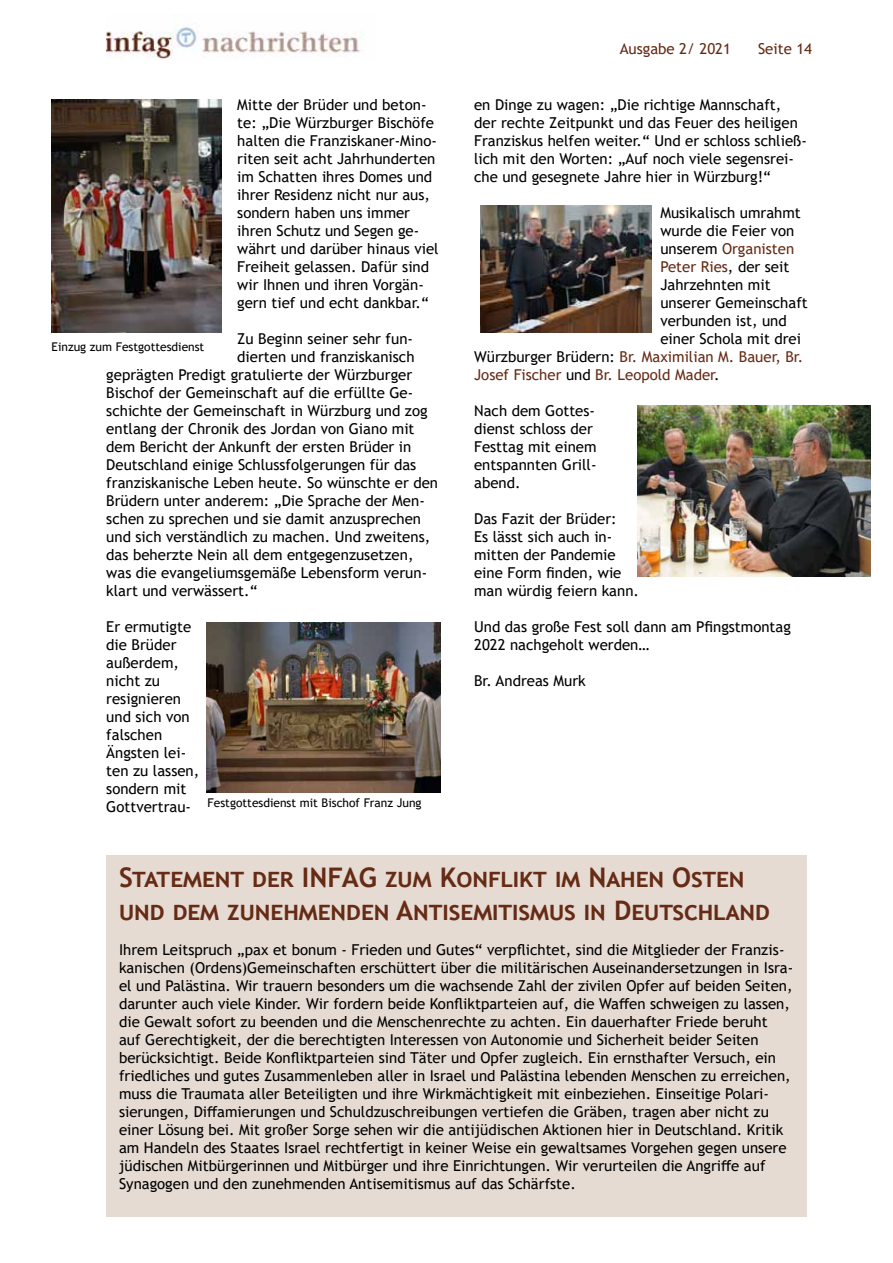
<style>
.page{position:relative;width:893px;height:1263px;background:#fff}
.page>*{position:absolute;margin:0;border:0;box-sizing:border-box;transform-origin:0 0}
.t1{font:700 27px/32.4px "Trebuchet MS";color:#662b15}
.t2{font:15px/18px "Trebuchet MS";color:#000}
.t3{font:15px "Trebuchet MS";color:#662b15}
.t4{font:12px "Trebuchet MS";color:#000}
.s1{color:#000}
</style>
<div class="page">
<img style="left:106px;top:26px;width:258px;height:34px">
<img style="left:481px;top:205px;width:170px;height:128px">
<img style="left:206px;top:622px;width:234px;height:170px">
<img style="left:52px;top:99px;width:170px;height:234px">
<img style="left:637px;top:406px;width:234px;height:170px">
<div style="left:106px;top:855px;width:701px;height:362px;background:#e6dbd3"></div>
<p class="t2" style="left:237px;top:96px;width:203px">Mitte der Brüder und beton&shy;te: „Die Würzburger Bischöfe halten die Franziskaner-Mino&shy;riten seit acht Jahrhunderten im Schatten ihres Domes und ihrer Residenz nicht nur aus, sondern haben uns immer ihren Schutz und Segen ge&shy;währt und darüber hinaus viel<br>Freiheit gelassen. Dafür sind wir Ihnen und ihren Vorgän&shy;gern tief und echt dankbar.“</p>
<p class="t2" style="left:237px;top:330px;width:177px">Zu Beginn seiner sehr fun-</p>
<p class="t2" style="left:237px;top:348px;width:179px">dierten und franziskanisch</p>
<p class="t2" style="left:106px;top:366px;width:307px">geprägten Predigt gratulierte der Würzburger</p>
<p class="t2" style="left:106px;top:384px;width:309px">Bischof der Gemeinschaft auf die erfüllte Ge-</p>
<p class="t2" style="left:106px;top:402px;width:323px">schichte der Gemeinschaft in Würzburg und zog</p>
<p class="t2" style="left:106px;top:420px;width:310px">entlang der Chronik des Jordan von Giano mit</p>
<p class="t2" style="left:106px;top:438px;width:307px">dem Bericht der Ankunft der ersten Brüder in</p>
<p class="t2" style="left:106px;top:456px;width:312px">Deutschland einige Schlussfolgerungen für das</p>
<p class="t2" style="left:106px;top:474px;width:333px">franziskanische Leben heute. So wünschte er den</p>
<p class="t2" style="left:106px;top:492px;width:320px">Brüdern unter anderem: „Die Sprache der Men-</p>
<p class="t2" style="left:106px;top:510px;width:316px">schen zu sprechen und sie damit anzusprechen</p>
<p class="t2" style="left:106px;top:528px;width:325px">und sich verständlich zu machen. Und zweitens,</p>
<p class="t2" style="left:106px;top:546px;width:309px">das beherzte Nein all dem entgegenzusetzen,</p>
<p class="t2" style="left:106px;top:564px;width:322px">was die evangeliumsgemäße Lebensform verun-</p>
<p class="t2" style="left:106px;top:582px;width:153px">klart und verwässert.“</p>
<p class="t2" style="left:106px;top:618px;width:94px">Er ermutigte die Brüder außerdem, nicht zu resignieren und sich von falschen<br>Ängsten lei&shy;ten zu lassen, sondern mit<br>Gottvertrau-</p>
<p class="t4" style="left:52px;top:339px;width:154px">Einzug zum Festgottesdienst</p>
<p class="t4" style="left:208px;top:795px;width:216px">Festgottesdienst mit Bischof Franz Jung</p>
<p class="t3" style="left:620px;top:39px;width:113px">Ausgabe 2/ 2021</p>
<p class="t3" style="left:758px;top:39px;width:56px">Seite 14</p>
<p class="t2" style="left:474px;top:96px;width:334px">en Dinge zu wagen: „Die richtige Mannschaft, der rechte Zeitpunkt und das Feuer des heiligen Franziskus helfen weiter.“ Und er schloss schließ&shy;lich mit den Worten: „Auf noch viele segensrei&shy;che und gesegnete Jahre hier in Würzburg!“</p>
<p class="t2" style="left:660px;top:204px;width:142px">Musikalisch umrahmt</p>
<p class="t2" style="left:660px;top:222px;width:135px">wurde die Feier von</p>
<p class="t3" style="left:660px;top:239px;width:135px"><span class="s1">unserem</span> Organisten</p>
<p class="t3" style="left:660px;top:257px;width:130px">Peter Ries<span class="s1">, der seit</span></p>
<p class="t2" style="left:660px;top:276px;width:112px">Jahrzehnten mit</p>
<p class="t2" style="left:660px;top:294px;width:149px">unserer Gemeinschaft</p>
<p class="t2" style="left:660px;top:312px;width:128px">verbunden ist, und</p>
<p class="t2" style="left:660px;top:330px;width:142px">einer Schola mit drei</p>
<p class="t3" style="left:474px;top:347px;width:331px"><span class="s1">Würzburger Brüdern:</span> Br. Maximilian M. Bauer, Br.</p>
<p class="t3" style="left:474px;top:365px;width:247px">Josef Fischer <span class="s1">und</span> Br. Leopold Mader<span class="s1">.</span></p>
<p class="t2" style="left:474px;top:402px;width:124px">Nach dem Gottes&shy;dienst schloss der<br>Festtag mit einem entspannten Grill&shy;abend.</p>
<p class="t2" style="left:474px;top:510px;width:166px">Das Fazit der Brüder:<br>Es lässt sich auch in&shy;mitten der Pandemie eine Form finden, wie man würdig feiern kann.</p>
<p class="t2" style="left:474px;top:618px;width:318px">Und das große Fest soll dann am Pfingstmontag<br>2022 nachgeholt werden…</p>
<p class="t2" style="left:474px;top:672px;width:113px">Br. Andreas Murk</p>
<h1 class="t1" style="left:119px;top:862px;width:652px">Statement der INFAG zum Konflikt im Nahen Osten und dem zunehmenden Antisemitismus in Deutschland</h1>
<p class="t2" style="left:119px;top:940px;width:676px">Ihrem Leitspruch „pax et bonum - Frieden und Gutes“ verpflichtet, sind die Mitglieder der Franzis&shy;kanischen (Ordens)Gemeinschaften erschüttert über die militärischen Auseinandersetzungen in Isra&shy;el und Palästina. Wir trauern besonders um die wachsende Zahl der zivilen Opfer auf beiden Seiten, darunter auch viele Kinder. Wir fordern beide Konfliktparteien auf, die Waffen schweigen zu lassen, die Gewalt sofort zu beenden und die Menschenrechte zu achten. Ein dauerhafter Friede beruht<br>auf Gerechtigkeit, der die berechtigten Interessen von Autonomie und Sicherheit beider Seiten berücksichtigt. Beide Konfliktparteien sind Täter und Opfer zugleich. Ein ernsthafter Versuch, ein friedliches und gutes Zusammenleben aller in Israel und Palästina lebenden Menschen zu erreichen, muss die Traumata aller Beteiligten und ihre Wirkmächtigkeit mit einbeziehen. Einseitige Polari&shy;sierungen, Diffamierungen und Schuldzuschreibungen vertiefen die Gräben, tragen aber nicht zu einer Lösung bei. Mit großer Sorge sehen wir die antijüdischen Aktionen hier in Deutschland. Kritik am Handeln des Staates Israel rechtfertigt in keiner Weise ein gewaltsames Vorgehen gegen unsere jüdischen Mitbürgerinnen und Mitbürger und ihre Einrichtungen. Wir verurteilen die Angriffe auf Synagogen und den zunehmenden Antisemitismus auf das Schärfste.</p>
</div>
